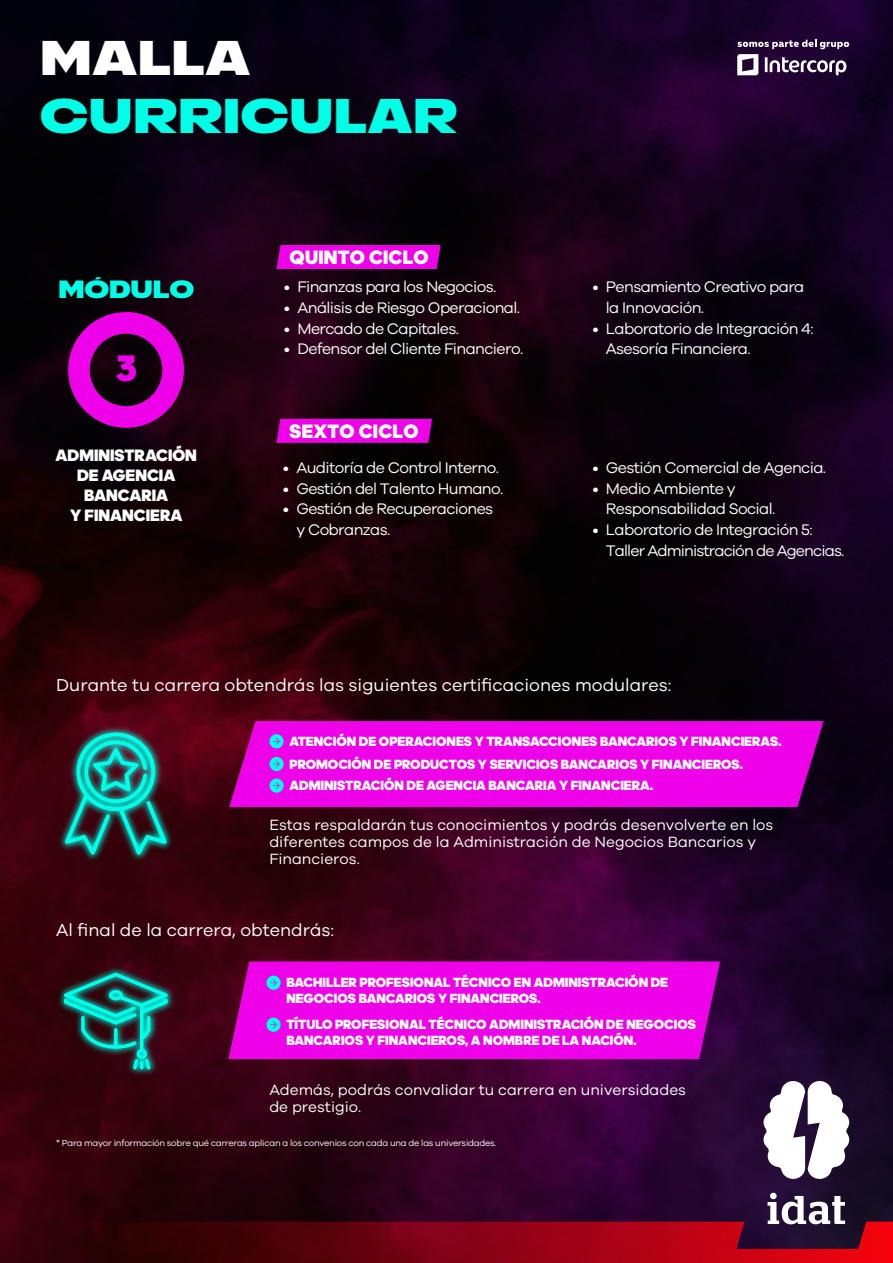
<style>
.page{position:relative;width:893px;height:1263px;background:#fff}
.page>*{position:absolute;margin:0;border:0;box-sizing:border-box;transform-origin:0 0}
.t1{font:48.75px "Rifton Norm";letter-spacing:.02em;color:#00ffe7}
.t2{font:48.75px "Rifton Norm";letter-spacing:.02em;color:#fff}
.t3{font:900 37.5px "adineue PRO";color:#ee00e8}
.t4{font:24.9px "Rifton Norm";color:#00ffe7}
.t5{font:900 19.65px "adineue PRO";letter-spacing:.01em;color:#fff}
.t6{font:17.85px "Galano Grotesque";color:#fff}
.t7{font:900 16.65px/20px "adineue PRO";color:#fff;text-align:center}
.t8{font:15.75px/20.7px "Galano Grotesque";letter-spacing:-.04em;color:#fff}
.t9{font:15.3px/17.2px "Galano Grotesque";color:#fff}
.t10{font:900 13.5px/16.2px "adineue PRO";color:#fff}
.t11{font:9px "Galano Grotesque";letter-spacing:-.025em;color:#fff}
</style>
<div class="page">
<img style="left:0;top:0;width:893px;height:1263px">
<div style="left:228px;top:961px;width:492px;height:98px;background:#ee00e8"></div>
<div style="left:266px;top:1018px;width:15px;height:14px;background:#00ffe8;border-radius:50%"></div>
<svg style="left:270px;top:1021px;width:7px;height:7px"></svg>
<svg style="left:737px;top:39px;width:112px;height:36px"></svg>
<svg style="left:48px;top:1193px;width:845px;height:70px;background:#56081a"></svg>
<svg style="left:763px;top:1081px;width:86px;height:98px"></svg>
<div style="left:229px;top:721px;width:595px;height:86px;background:#ee00e8"></div>
<div style="left:269px;top:734px;width:15px;height:14px;background:#00ffe8;border-radius:50%"></div>
<svg style="left:273px;top:738px;width:7px;height:7px"></svg>
<svg style="left:269px;top:757px;width:15px;height:14px"></svg>
<svg style="left:273px;top:760px;width:7px;height:7px"></svg>
<svg style="left:269px;top:778px;width:15px;height:15px"></svg>
<svg style="left:273px;top:782px;width:7px;height:7px"></svg>
<div style="left:266px;top:976px;width:15px;height:14px;background:#00ffe8;border-radius:50%"></div>
<svg style="left:270px;top:979px;width:7px;height:7px"></svg>
<img style="left:10px;top:678px;width:212px;height:231px">
<svg style="left:65px;top:732px;width:102px;height:122px;background:#25726f"></svg>
<img style="left:9px;top:918px;width:213px;height:206px">
<svg style="left:64px;top:973px;width:104px;height:96px;background:#215b59"></svg>
<div style="left:276px;top:245px;width:165px;height:24px;background:#ee00e8"></div>
<svg style="left:67px;top:311px;width:118px;height:118px;background:#75016f"></svg>
<svg style="left:276px;top:419px;width:156px;height:24px;background:#e600e0"></svg>
<h1 class="t2" style="left:41px;top:31px;width:211px">MALLA</h1>
<h1 class="t1" style="left:41px;top:89px;width:418px">CURRICULAR</h1>
<h3 class="t4" style="left:59px;top:275px;width:137px">MÓDULO</h3>
<h2 class="t3" style="left:115px;top:345px;width:24px">3</h2>
<p class="t7" style="left:56px;top:445px;width:143px">ADMINISTRACIÓN<br>DE AGENCIA<br>BANCARIA<br>Y FINANCIERA</p>
<p class="t5" style="left:290px;top:245px;width:141px">QUINTO CICLO</p>
<p class="t8" style="left:284px;top:276px;width:214px">• Finanzas para los Negocios.</p>
<p class="t8" style="left:284px;top:297px;width:238px">• Análisis de Riesgo Operacional.</p>
<p class="t8" style="left:284px;top:317px;width:177px">• Mercado de Capitales.</p>
<p class="t8" style="left:284px;top:338px;width:241px">• Defensor del Cliente Financiero.</p>
<p class="t5" style="left:290px;top:419px;width:130px">SEXTO CICLO</p>
<p class="t8" style="left:283px;top:457px;width:217px">• Auditoría de Control Interno.</p>
<p class="t8" style="left:283px;top:477px;width:222px">• Gestión del Talento Humano.</p>
<p class="t8" style="left:296px;top:498px;width:198px;text-indent:-14px">• Gestión de Recuperaciones y Cobranzas.</p>
<p class="t8" style="left:606px;top:276px;width:200px;text-indent:-14px">• Pensamiento Creativo para la Innovación.</p>
<p class="t8" style="left:606px;top:317px;width:209px;text-indent:-14px">• Laboratorio de Integración 4:<br>Asesoría Financiera.</p>
<p class="t8" style="left:592px;top:457px;width:235px">• Gestión Comercial de Agencia.</p>
<p class="t8" style="left:606px;top:477px;width:171px;text-indent:-14px">• Medio Ambiente y<br>Responsabilidad Social.</p>
<p class="t8" style="left:606px;top:519px;width:240px;text-indent:-14px">• Laboratorio de Integración 5:<br>Taller Administración de Agencias.</p>
<p class="t6" style="left:56px;top:674px;width:617px">Durante tu carrera obtendrás las siguientes certificaciones modulares:</p>
<p class="t10" style="left:289px;top:730px;width:493px;line-height:22.2px">ATENCIÓN DE OPERACIONES Y TRANSACCIONES BANCARIOS Y FINANCIERAS.<br>PROMOCIÓN DE PRODUCTOS Y SERVICIOS BANCARIOS Y FINANCIEROS.<br>ADMINISTRACIÓN DE AGENCIA BANCARIA Y FINANCIERA.</p>
<p class="t9" style="left:269px;top:816px;width:505px">Estas respaldarán tus conocimientos y podrás desenvolverte en los diferentes campos de la Administración de Negocios Bancarios y<br>Financieros.</p>
<p class="t6" style="left:56px;top:919px;width:280px">Al final de la carrera, obtendrás:</p>
<p class="t10" style="left:286px;top:974px;width:383px">BACHILLER PROFESIONAL TÉCNICO EN ADMINISTRACIÓN DE<br>NEGOCIOS BANCARIOS Y FINANCIEROS.</p>
<p class="t10" style="left:286px;top:1016px;width:411px">TÍTULO PROFESIONAL TÉCNICO ADMINISTRACIÓN DE NEGOCIOS<br>BANCARIOS Y FINANCIEROS, A NOMBRE DE LA NACIÓN.</p>
<p class="t9" style="left:269px;top:1080px;width:418px">Además, podrás convalidar tu carrera en universidades de prestigio.</p>
<p class="t11" style="left:56px;top:1137px;width:442px">* Para mayor información sobre qué carreras aplican a los convenios con cada una de las universidades.</p>
</div>
